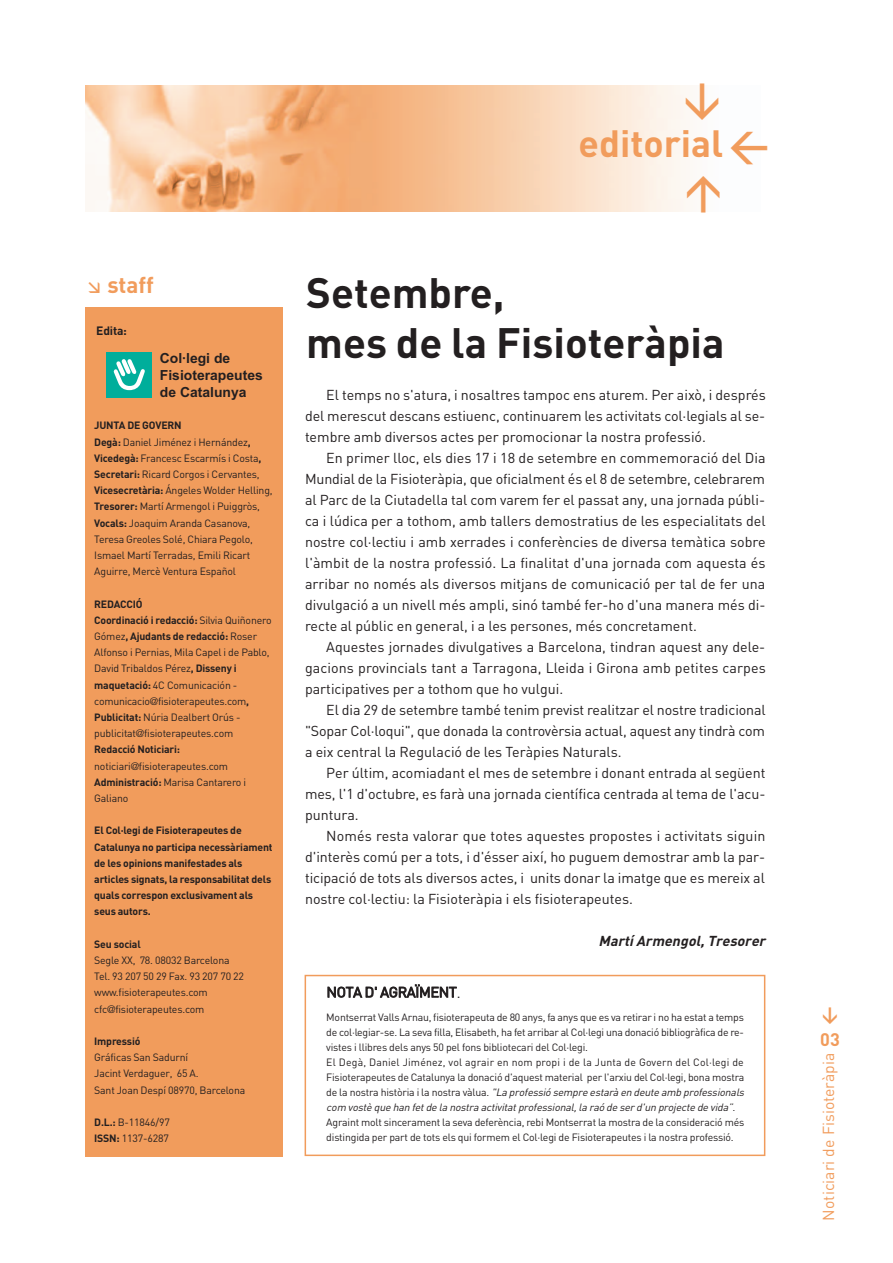
<style>
.page{position:relative;width:893px;height:1263px;background:#fff}
.page>*{position:absolute;margin:0;border:0;box-sizing:border-box;transform-origin:0 0}
.t1{font:700 42px/50.4px "DIN";color:#231f20}
.t2{font:700 37.5px "DIN";color:#f19c5c}
.t3{font:700 22.5px "DIN";color:#f19c5c}
.t4{font:700 18px "DIN";color:#f19c5c}
.t5{font:15.75px "DIN";color:#f19c5c}
.t6{font:14.25px/21px "DIN";color:#231f20;text-align:justify}
.t7{font:italic 700 14.25px "DIN";color:#231f20}
.t8{font:700 13.95px/17px "Arial";color:#231f20}
.t9{font:700 12px "DIN";letter-spacing:-.015em;color:#231f20}
.t10{font:10.5px/16.2px "DIN";letter-spacing:-.015em;color:#231f20}
.t11{font:700 10.5px/16.2px "DIN";letter-spacing:-.015em;color:#231f20}
.s1{font-style:italic}
.s2{font-weight:700}
.s3{font-family:"Eurostile";font-stretch:condensed}
</style>
<div class="page">
<img style="left:85px;top:85px;width:605px;height:126px">
<div style="left:85px;top:307px;width:198px;height:850px;background:#f19c5c"></div>
<div style="left:107px;top:352px;width:45px;height:45px;background:#00ae9b"></div>
<svg style="left:113px;top:359px;width:32px;height:31px"></svg>
<div style="left:305px;top:975px;width:460px;height:181px;border:2px solid #f19c5c"></div>
<svg style="left:687px;top:176px;width:3px;height:36px"></svg>
<svg style="left:686px;top:85px;width:4px;height:35px"></svg>
<h2 class="t2" style="left:578px;top:122px;width:146px">editorial</h2>
<h3 class="t3" style="left:108px;top:272px;width:48px">staff</h3>
<h1 class="t1" style="left:306px;top:268px;width:420px">Setembre,<br>mes de la Fisioteràpia</h1>
<p class="t9" style="left:96px;top:324px;width:32px">Edita:</p>
<h3 class="t8" style="left:160px;top:349px;width:104px">Col·legi de<br>Fisioterapeutes de Catalunya</h3>
<h3 class="t6" style="left:305px;top:385px;width:462px;text-indent:21px">El temps no s'atura, i nosaltres tampoc ens aturem. Per això, i després del merescut descans estiuenc, continuarem les activitats col·legials al se&shy;tembre amb diversos actes per promocionar la nostra professió.</h3>
<p class="t6" style="left:305px;top:448px;width:462px;text-indent:21px">En primer lloc, els dies 17 i 18 de setembre en commemoració del Dia Mundial de la Fisioteràpia, que oficialment és el 8 de setembre, celebrarem al Parc de la Ciutadella tal com varem fer el passat any, una jornada públi&shy;ca i lúdica per a tothom, amb tallers demostratius de les especialitats del nostre col·lectiu i amb xerrades i conferències de diversa temàtica sobre l'àmbit de la nostra professió. La finalitat d'una jornada com aquesta és arribar no només als diversos mitjans de comunicació per tal de fer una divulgació a un nivell més ampli, sinó també fer-ho d'una manera més di&shy;recte al públic en general, i a les persones, més concretament.</p>
<h3 class="t6" style="left:305px;top:637px;width:462px;text-indent:21px">Aquestes jornades divulgatives a Barcelona, tindran aquest any dele&shy;gacions provincials tant a Tarragona, Lleida i Girona amb petites carpes participatives per a tothom que ho vulgui.</h3>
<h3 class="t6" style="left:305px;top:700px;width:462px;text-indent:21px">El dia 29 de setembre també tenim previst realitzar el nostre tradicional "Sopar Col·loqui", que donada la controvèrsia actual, aquest any tindrà com a eix central la Regulació de les Teràpies Naturals.</h3>
<h3 class="t6" style="left:305px;top:763px;width:462px;text-indent:21px">Per últim, acomiadant el mes de setembre i donant entrada al següent mes, l'1 d'octubre, es farà una jornada científica centrada al tema de l'acu&shy;puntura.</h3>
<p class="t6" style="left:305px;top:826px;width:462px;text-indent:21px">Només resta valorar que totes aquestes propostes i activitats siguin d'interès comú per a tots, i d'ésser així, ho puguem demostrar amb la par&shy;ticipació de tots als diversos actes, i units donar la imatge que es mereix al nostre col·lectiu: la Fisioteràpia i els fisioterapeutes.</p>
<h3 class="t7" style="left:598px;top:933px;width:171px">MartíArmengol,Tresorer</h3>
<h3 class="t6" style="left:326px;top:982px;width:136px">NOTA D' AGRAÏMENT.</h3>
<p class="t10" style="left:326px;top:1010px;width:422px;line-height:15px">Montserrat Valls Arnau, fisioterapeuta de 80 anys, fa anys que es va retirar i no ha estat a temps de col·legiar-se. La seva filla, Elisabeth, ha fet arribar al Col·legi una donació bibliogràfica de re&shy;vistes i llibres dels anys 50 pel fons bibliotecari del Col·legi.<br>El Degà, Daniel Jiménez, vol agrair en nom propi i de la Junta de Govern del Col·legi de Fisioterapeutes de Catalunya la donació d'aquest material per l'arxiu del Col·legi, bona mostra d e l a n o s t ra h i s t ò r i a i l a n o s t ra và l u a . <span class="s1">"La professió sempre estarà en deute amb professionals com vostè que han fetde la nostra activitatprofessional,la raó de serd'un projecte de vida”.</span></p>
<p class="t10" style="left:326px;top:1115px;width:419px;line-height:15px">Agraint molt sincerament la seva deferència, rebi Montserrat la mostra de la consideració més distingida per part de tots els qui formem el Col·legi de Fisioterapeutes i la nostra professió.</p>
<p class="t10" style="left:94px;top:418px;width:180px"><span class="s2">JUNTA DE GOVERN<br>Degà:</span> Daniel Jiménez i Hernández<span class="s2">, Vicedegà:</span> Francesc Escarmís i Costa<span class="s2">, Secretari:</span> Ricard Corgos i Cervantes, <span class="s2">Vicesecretària:</span> Ángeles Wolder Helling, <span class="s2">Tresorer:</span> Martí Armengol i Puiggròs, <span class="s2">Vocals:</span> Joaquim Aranda Casanova, Teresa Greoles Solé, Chiara Pegolo, Ismael Martí Terradas, Emili Ricart Aguirre, Mercè Ventura Español</p>
<p class="t10" style="left:94px;top:596px;width:179px"><span class="s2">REDACCIÓ<br>Coordinació i redacció:</span> Silvia Quiñonero<br>Gómez<span class="s2">, Ajudants de redacció:</span> Roser<br>Alfonso i Pernias, Mila Capel i de Pablo,<br>David Tribaldos Pérez<span class="s2">, Disseny i maquetació:</span> 4C Comunicación - comunicacio<span class="s3">@</span>fisioterapeutes.com<span class="s2">,<br>Publicitat:</span> Núria Dealbert Orús - publicitat<span class="s3">@</span>fisioterapeutes.com<br><span class="s2">Redacció Noticiari: </span>noticiari<span class="s3">@</span>fisioterapeutes.com<br><span class="s2">Administració:</span> Marisa Cantarero i<br>Galiano</p>
<p class="t11" style="left:94px;top:823px;width:180px">El Col·legi de Fisioterapeutes de Catalunya no participa necessàriament de les opinions manifestades als articles signats, la responsabilitat dels quals correspon exclusivament als seus autors.</p>
<p class="t11" style="left:94px;top:936px;width:48px">Seu social</p>
<p class="t10" style="left:94px;top:952px;width:151px">Segle XX, 78. 08032 Barcelona<br>Tel. 93 207 50 29 Fax. 93 207 70 22 www.fisioterapeutes.com cfc<span class="s3">@</span>fisioterapeutes.com</p>
<p class="t11" style="left:94px;top:1033px;width:48px">Impressió</p>
<p class="t10" style="left:94px;top:1049px;width:153px">Gráficas San Sadurní<br>Jacint Verdaguer, 65 A.<br>Sant Joan Despí 08970, Barcelona</p>
<p class="t10" style="left:94px;top:1114px;width:77px"><span class="s2">D.L.:</span> B-11846/97<br><span class="s2">ISSN:</span> 1137-6287</p>
<h3 class="t4" style="left:818px;top:1025px;width:20px;rotate:-90deg">&lt;</h3>
<h3 class="t4" style="left:820px;top:1029px;width:21px">03</h3>
<h3 class="t5" style="left:820px;top:1220px;width:169px;rotate:-90deg">Noticiari de Fisioteràpia</h3>
</div>
